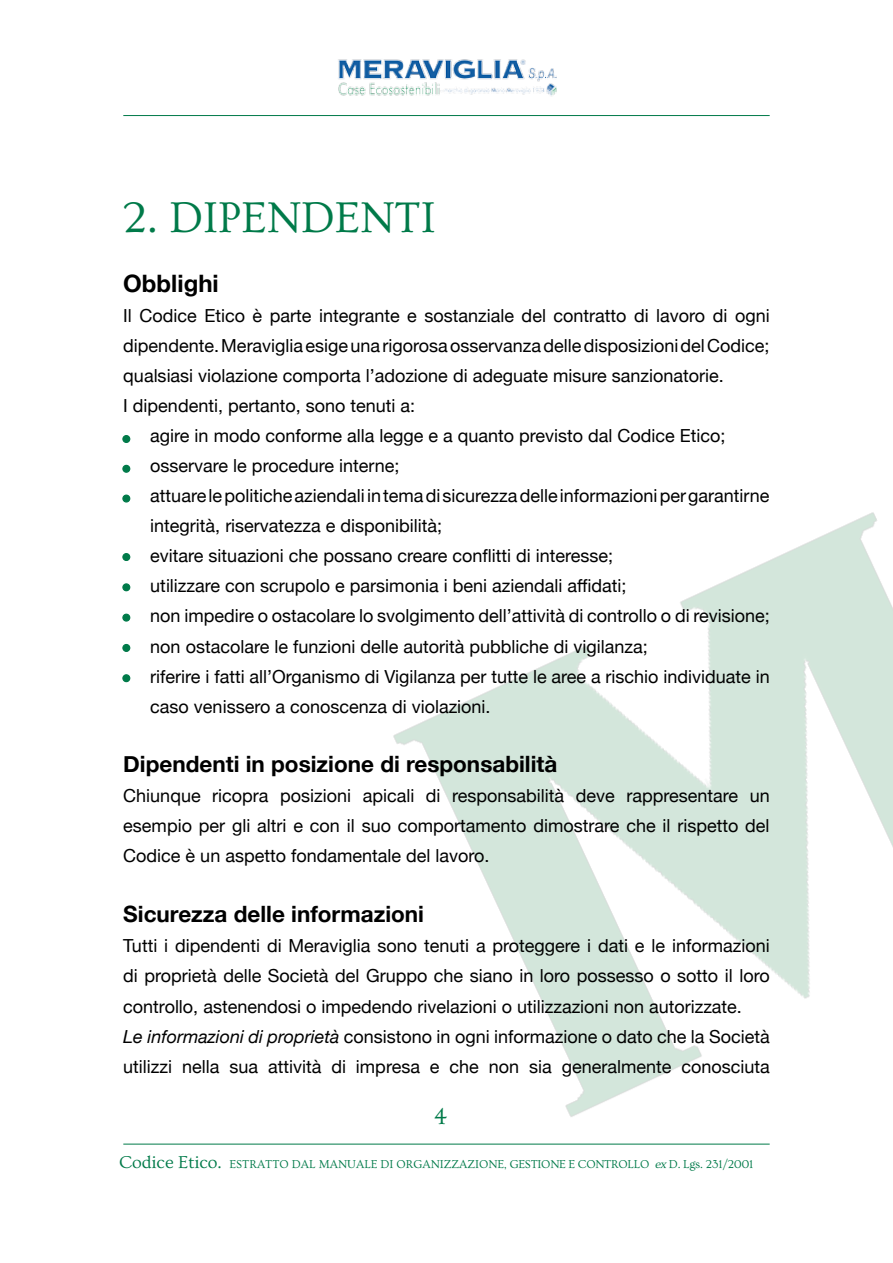
<style>
.page{position:relative;width:893px;height:1263px;background:#fff}
.page>*{position:absolute;margin:0;border:0;box-sizing:border-box;transform-origin:0 0}
.t1{font:45px "Ovo";color:#007a49}
.t2{font:700 24px "Helvetica Neue";color:#000}
.t3{font:24px "Ovo";color:#007a49}
.t4{font:700 22.5px "Helvetica Neue";color:#000}
.t5{font:18px/30px "Helvetica Neue";color:#000}
.t6{font:12px "Ovo";color:#007a49}
.s1{font-family:"Minion Pro"}
.s2{font-style:italic}
.s3{font-size:18px}
</style>
<div class="page">
<img style="left:338px;top:59px;width:219px;height:37px">
<hr style="left:123px;top:115px;width:647px;height:1px;background:#007a49">
<hr style="left:123px;top:1144px;width:647px;height:1px;background:#007a49">
<img style="left:334px;top:512px;width:559px;height:633px">
<div style="left:123px;top:436px;width:7px;height:6px;background:#007a49;border-radius:50%"></div>
<div style="left:122px;top:435px;width:8px;height:8px;border:1px solid #007a49;border-radius:50%"></div>
<div style="left:123px;top:465px;width:7px;height:7px;background:#007a49;border-radius:50%"></div>
<div style="left:122px;top:465px;width:8px;height:8px;border:1px solid #007a49;border-radius:50%"></div>
<div style="left:123px;top:495px;width:7px;height:7px;background:#007a49;border-radius:50%"></div>
<div style="left:122px;top:494px;width:8px;height:8px;border:1px solid #007a49;border-radius:50%"></div>
<div style="left:123px;top:554px;width:7px;height:6px;background:#007a49;border-radius:50%"></div>
<div style="left:122px;top:553px;width:8px;height:8px;border:1px solid #007a49;border-radius:50%"></div>
<div style="left:123px;top:584px;width:7px;height:7px;background:#007a49;border-radius:50%"></div>
<div style="left:122px;top:583px;width:8px;height:8px;border:1px solid #007a49;border-radius:50%"></div>
<div style="left:123px;top:614px;width:7px;height:7px;background:#007a49;border-radius:50%"></div>
<div style="left:122px;top:614px;width:8px;height:8px;border:1px solid #007a49;border-radius:50%"></div>
<div style="left:123px;top:644px;width:7px;height:7px;background:#007a49;border-radius:50%"></div>
<div style="left:122px;top:644px;width:8px;height:8px;border:1px solid #007a49;border-radius:50%"></div>
<div style="left:123px;top:675px;width:7px;height:7px;background:#007a49;border-radius:50%"></div>
<div style="left:122px;top:674px;width:8px;height:8px;border:1px solid #007a49;border-radius:50%"></div>
<h1 class="t1" style="left:123px;top:193px;width:314px">2. DIPENDENTI</h1>
<h2 class="t2" style="left:123px;top:262px;width:97px">Obblighi</h2>
<p class="t5" style="left:123px;top:300px;width:648px">Il Codice Etico è parte integrante e sostanziale del contratto di lavoro di ogni dipendente. Meraviglia esige una rigorosa osservanza delle disposizioni del Codice; qualsiasi violazione comporta l’adozione di adeguate misure sanzionatorie.<br>I dipendenti, pertanto, sono tenuti a:</p>
<p class="t5" style="left:123px;top:420px;width:604px"><span class="s1">•</span> agire in modo conforme alla legge e a quanto previsto dal Codice Etico;</p>
<p class="t5" style="left:123px;top:450px;width:278px"><span class="s1">•</span> osservare le procedure interne;</p>
<p class="t5" style="left:150px;top:480px;width:621px;text-indent:-27px"><span class="s1">•</span> attuare le politiche aziendali in tema di sicurezza delle informazioni per garantirne integrità, riservatezza e disponibilità;</p>
<p class="t5" style="left:123px;top:540px;width:491px"><span class="s1">•</span> evitare situazioni che possano creare conflitti di interesse;</p>
<p class="t5" style="left:123px;top:570px;width:505px"><span class="s1">•</span> utilizzare con scrupolo e parsimonia i beni aziendali affidati;</p>
<p class="t5" style="left:123px;top:600px;width:648px"><span class="s1">•</span> non impedire o ostacolare lo svolgimento dell’attività di controllo o di revisione;</p>
<p class="t5" style="left:123px;top:630px;width:526px"><span class="s1">•</span> non ostacolare le funzioni delle autorità pubbliche di vigilanza;</p>
<p class="t5" style="left:150px;top:660px;width:621px;text-indent:-27px"><span class="s1">•</span> riferire i fatti all’Organismo di Vigilanza per tutte le aree a rischio individuate in caso venissero a conoscenza di violazioni.</p>
<p class="t4" style="left:123px;top:744px;width:435px">Dipendenti in posizione di responsabilità</p>
<p class="t5" style="left:123px;top:780px;width:648px;text-align:justify">Chiunque ricopra posizioni apicali di responsabilità deve rappresentare un esempio per gli altri e con il suo comportamento dimostrare che il rispetto del Codice è un aspetto fondamentale del lavoro.</p>
<p class="t4" style="left:123px;top:894px;width:302px">Sicurezza delle informazioni</p>
<p class="t5" style="left:123px;top:930px;width:648px">Tutti i dipendenti di Meraviglia sono tenuti a proteggere i dati e le informazioni di proprietà delle Società del Gruppo che siano in loro possesso o sotto il loro controllo, astenendosi o impedendo rivelazioni o utilizzazioni non autorizzate.<br><span class="s2">Le informazioni di proprietà</span> consistono in ogni informazione o dato che la Società utilizzi nella sua attività di impresa e che non sia generalmente conosciuta</p>
<h2 class="t3" style="left:434px;top:1103px;width:15px">4</h2>
<p class="t6" style="left:119px;top:1157px;width:636px"><span class="s3">CODICE ETICO.</span> ESTRATTO DAL MANUALE DI ORGANIZZAZIONE, GESTIONE E CONTROLLO <span class="s2">ex</span>D. LGS. 231/2001</p>
</div>
